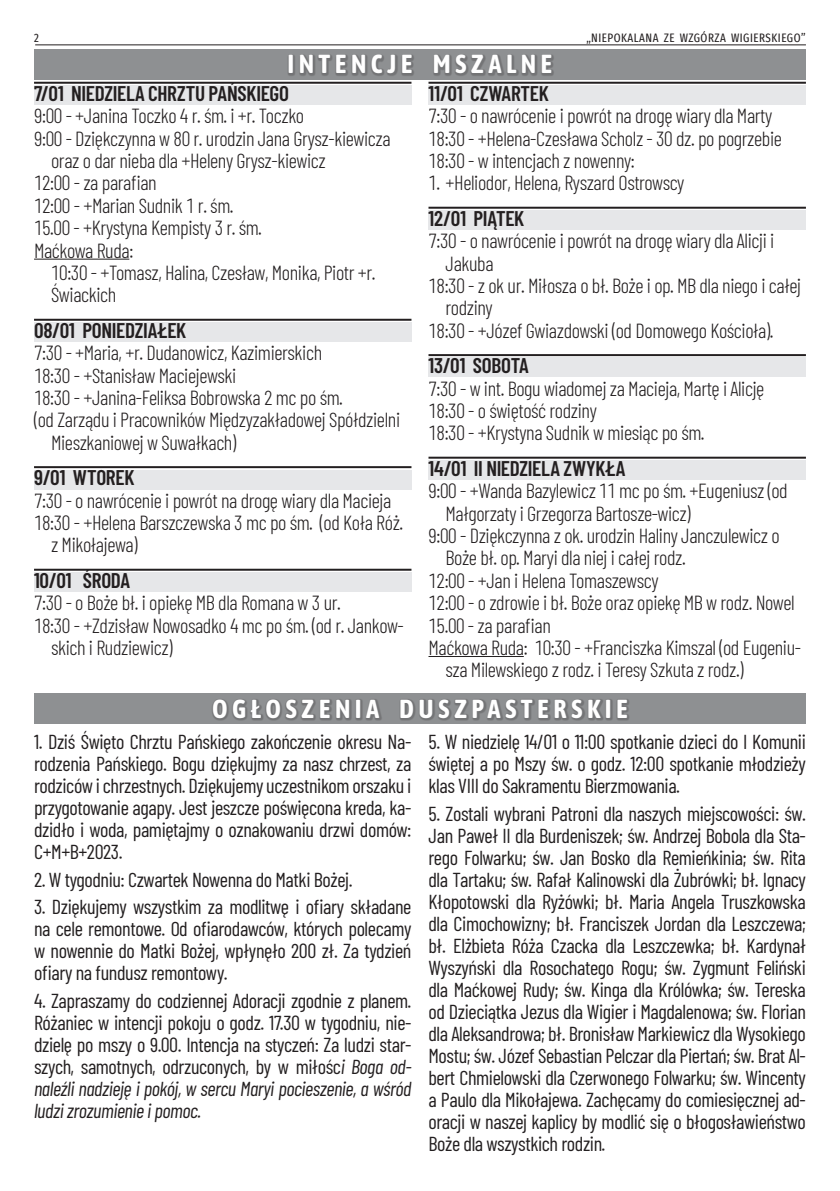
<style>
.page{position:relative;width:840px;height:1191px;background:#fff}
.page>*{position:absolute;margin:0;border:0;box-sizing:border-box;transform-origin:0 0}
.t1{font:700 26px "Asap Condensed";letter-spacing:.17em;color:#fff}
.t2{font:600 21.2px "Barlow Condensed";letter-spacing:-.015em;color:#231f20}
.t3{font:300 20.4px/22.4px "Barlow Condensed";letter-spacing:-.02em;color:#231f20}
.t4{font:20.2px/22px "Barlow Condensed";letter-spacing:-.02em;color:#231f20;text-align:justify}
.t5{font:extra-condensed 12px "Fira Sans";letter-spacing:.04em;color:#231f20}
.s1{font-style:italic}
</style>
<div class="page">
<hr style="left:35px;top:45px;width:770px;height:1px;background:#231f20">
<div style="left:34px;top:693px;width:771px;height:31px;background:#8e9092"></div>
<div style="left:211px;top:698px;width:418px;height:22px;background:#231f20;opacity:.25"></div>
<div style="left:34px;top:49px;width:771px;height:30px;background:#8e9092"></div>
<div style="left:287px;top:54px;width:267px;height:22px;background:#231f20;opacity:.25"></div>
<div style="left:34px;top:85px;width:377px;height:20px;background:#e6e7e9"></div>
<hr style="left:34px;top:82px;width:377px;height:2px;background:#231f20">
<hr style="left:34px;top:259px;width:95px;height:1px;background:#231f20">
<div style="left:34px;top:322px;width:377px;height:20px;background:#e6e7e9"></div>
<hr style="left:34px;top:319px;width:377px;height:2px;background:#231f20">
<div style="left:34px;top:469px;width:377px;height:20px;background:#e6e7e9"></div>
<hr style="left:34px;top:466px;width:377px;height:2px;background:#231f20">
<div style="left:34px;top:572px;width:377px;height:20px;background:#e6e7e9"></div>
<hr style="left:34px;top:569px;width:377px;height:2px;background:#231f20">
<div style="left:428px;top:85px;width:377px;height:20px;background:#e6e7e9"></div>
<hr style="left:428px;top:82px;width:377px;height:2px;background:#231f20">
<div style="left:428px;top:210px;width:377px;height:20px;background:#e6e7e9"></div>
<hr style="left:428px;top:207px;width:377px;height:2px;background:#231f20">
<div style="left:428px;top:357px;width:377px;height:20px;background:#e6e7e9"></div>
<hr style="left:428px;top:354px;width:377px;height:2px;background:#231f20">
<div style="left:428px;top:460px;width:377px;height:20px;background:#e6e7e9"></div>
<hr style="left:428px;top:457px;width:377px;height:2px;background:#231f20">
<hr style="left:428px;top:656px;width:95px;height:1px;background:#231f20">
<p class="t5" style="left:34px;top:29px;width:6px">2</p>
<p class="t5" style="left:586px;top:29px;width:221px">„NIEPOKALANA ZE WZGÓRZA WIGIERSKIEGO”</p>
<p class="t1" style="left:287px;top:46px;width:266px">INTENCJE MSZALNE</p>
<p class="t2" style="left:34px;top:78px;width:256px">7/01 NIEDZIELA CHRZTU PAŃSKIEGO</p>
<p class="t3" style="left:34px;top:103px;width:271px">9:00 - +Janina Toczko 4 r. śm. i +r. Toczko</p>
<p class="t3" style="left:34px;top:126px;width:358px">9:00 - Dziękczynna w 80 r. urodzin Jana Grysz-kiewicza</p>
<p class="t3" style="left:51px;top:148px;width:276px">oraz o dar nieba dla +Heleny Grysz-kiewicz</p>
<p class="t3" style="left:34px;top:170px;width:124px">12:00 - za parafian</p>
<p class="t3" style="left:34px;top:193px;width:201px">12:00 - +Marian Sudnik 1 r. śm.</p>
<p class="t3" style="left:34px;top:215px;width:229px">15.00 - +Krystyna Kempisty 3 r. śm.</p>
<p class="t3" style="left:34px;top:238px;width:101px">Maćkowa Ruda:</p>
<p class="t3" style="left:51px;top:260px;width:326px">10:30 - +Tomasz, Halina, Czesław, Monika, Piotr +r.</p>
<p class="t3" style="left:51px;top:282px;width:67px">Świackich</p>
<p class="t2" style="left:34px;top:315px;width:154px">08/01 PONIEDZIAŁEK</p>
<p class="t3" style="left:34px;top:340px;width:289px">7:30 - +Maria, +r. Dudanowicz, Kazimierskich</p>
<p class="t3" style="left:34px;top:362px;width:204px">18:30 - +Stanisław Maciejewski</p>
<p class="t3" style="left:34px;top:385px;width:310px">18:30 - +Janina-Feliksa Bobrowska 2 mc po śm.</p>
<p class="t3" style="left:34px;top:407px;width:367px">(od Zarządu i Pracowników Międzyzakładowej Spółdzielni</p>
<p class="t3" style="left:51px;top:430px;width:186px">Mieszkaniowej w Suwałkach)</p>
<p class="t2" style="left:34px;top:462px;width:102px">9/01 WTOREK</p>
<p class="t3" style="left:34px;top:487px;width:358px">7:30 - o nawrócenie i powrót na drogę wiary dla Macieja</p>
<p class="t3" style="left:34px;top:510px;width:370px">18:30 - +Helena Barszczewska 3 mc po śm. (od Koła Róż.</p>
<p class="t3" style="left:51px;top:532px;width:88px">z Mikołajewa)</p>
<p class="t2" style="left:34px;top:565px;width:98px">10/01 ŚRODA</p>
<p class="t3" style="left:34px;top:590px;width:308px">7:30 - o Boże bł. i opiekę MB dla Romana w 3 ur.</p>
<p class="t3" style="left:34px;top:612px;width:371px">18:30 - +Zdzisław Nowosadko 4 mc po śm. (od r. Jankow-</p>
<p class="t3" style="left:51px;top:635px;width:123px">skich i Rudziewicz)</p>
<p class="t2" style="left:428px;top:78px;width:122px">11/01 CZWARTEK</p>
<p class="t3" style="left:428px;top:103px;width:355px">7:30 - o nawrócenie i powrót na drogę wiary dla Marty<br>18:30 - +Helena-Czesława Scholz - 30 dz. po pogrzebie<br>18:30 - w intencjach z nowenny:</p>
<p class="t3" style="left:428px;top:170px;width:257px">1. +Heliodor, Helena, Ryszard Ostrowscy</p>
<p class="t2" style="left:428px;top:203px;width:97px">12/01 PIĄTEK</p>
<p class="t3" style="left:428px;top:228px;width:347px">7:30 - o nawrócenie i powrót na drogę wiary dla Alicji i</p>
<p class="t3" style="left:445px;top:250px;width:50px">Jakuba</p>
<p class="t3" style="left:428px;top:273px;width:374px">18:30 - z ok ur. Miłosza o bł. Boże i op. MB dla niego i całej</p>
<p class="t3" style="left:445px;top:295px;width:49px">rodziny</p>
<p class="t3" style="left:428px;top:318px;width:346px">18:30 - +Józef Gwiazdowski (od Domowego Kościoła).</p>
<p class="t2" style="left:428px;top:350px;width:102px">13/01 SOBOTA</p>
<p class="t3" style="left:428px;top:375px;width:337px">7:30 - w int. Bogu wiadomej za Macieja, Martę i Alicję<br>18:30 - o świętość rodziny<br>18:30 - +Krystyna Sudnik w miesiąc po śm.</p>
<p class="t2" style="left:428px;top:453px;width:198px">14/01 II NIEDZIELA ZWYKŁA</p>
<p class="t3" style="left:428px;top:478px;width:360px">9:00 - +Wanda Bazylewicz 11 mc po śm. +Eugeniusz (od</p>
<p class="t3" style="left:445px;top:500px;width:246px">Małgorzaty i Grzegorza Bartosze-wicz)</p>
<p class="t3" style="left:428px;top:523px;width:352px">9:00 - Dziękczynna z ok. urodzin Haliny Janczulewicz o</p>
<p class="t3" style="left:445px;top:545px;width:241px">Boże bł. op. Maryi dla niej i całej rodz.</p>
<p class="t3" style="left:428px;top:568px;width:231px">12:00 - +Jan i Helena Tomaszewscy</p>
<p class="t3" style="left:428px;top:590px;width:367px">12:00 - o zdrowie i bł. Boże oraz opiekę MB w rodz. Nowel</p>
<p class="t3" style="left:428px;top:612px;width:124px">15.00 - za parafian</p>
<p class="t3" style="left:428px;top:635px;width:374px">Maćkowa Ruda: 10:30 - +Franciszka Kimszal (od Eugeniu-</p>
<p class="t3" style="left:445px;top:657px;width:299px">sza Milewskiego z rodz. i Teresy Szkuta z rodz.)</p>
<p class="t1" style="left:212px;top:690px;width:417px">OGŁOSZENIA DUSZPASTERSKIE</p>
<p class="t4" style="left:34px;top:729px;width:379px">1. Dziś Święto Chrztu Pańskiego zakończenie okresu Na&shy;rodzenia Pańskiego. Bogu dziękujmy za nasz chrzest, za rodziców i chrzestnych. Dziękujemy uczestnikom orszaku i przygotowanie agapy. Jest jeszcze poświęcona kreda, ka&shy;dzidło i woda, pamiętajmy o oznakowaniu drzwi domów:<br>C+M+B+2023.</p>
<p class="t4" style="left:34px;top:867px;width:320px">2. W tygodniu: Czwartek Nowenna do Matki Bożej.</p>
<p class="t4" style="left:34px;top:894px;width:379px">3. Dziękujemy wszystkim za modlitwę i ofiary składane na cele remontowe. Od ofiarodawców, których polecamy w nowennie do Matki Bożej, wpłynęło 200 zł. Za tydzień ofiary na fundusz remontowy.</p>
<p class="t4" style="left:34px;top:988px;width:379px">4. Zapraszamy do codziennej Adoracji zgodnie z planem.<br>Różaniec w intencji pokoju o godz. 17.30 w tygodniu, nie&shy;dzielę po mszy o 9.00. Intencja na styczeń: Za ludzi star&shy;szych, samotnych, odrzuconych, by w miłośc<span class="s1">i Boga od&shy;naleźli nadzieję i pokój, w sercu Maryi pocieszenie, a wśród ludzi zrozumienie i pomoc.</span></p>
<p class="t4" style="left:428px;top:729px;width:379px">5. W niedzielę 14/01 o 11:00 spotkanie dzieci do I Komunii świętej a po Mszy św. o godz. 12:00 spotkanie młodzieży klas VIII do Sakramentu Bierzmowania.</p>
<p class="t4" style="left:428px;top:801px;width:379px">5. Zostali wybrani Patroni dla naszych miejscowości: św.<br>Jan Paweł II dla Burdeniszek; św. Andrzej Bobola dla Sta&shy;rego Folwarku; św. Jan Bosko dla Remieńkinia; św. Rita dla Tartaku; św. Rafał Kalinowski dla Żubrówki; bł. Ignacy Kłopotowski dla Ryżówki; bł. Maria Angela Truszkowska dla Cimochowizny; bł. Franciszek Jordan dla Leszczewa; bł. Elżbieta Róża Czacka dla Leszczewka; bł. Kardynał Wyszyński dla Rosochatego Rogu; św. Zygmunt Feliński dla Maćkowej Rudy; św. Kinga dla Królówka; św. Tereska od Dzieciątka Jezus dla Wigier i Magdalenowa; św. Florian dla Aleksandrowa; bł. Bronisław Markiewicz dla Wysokiego Mostu; św. Józef Sebastian Pelczar dla Piertań; św. Brat Al&shy;bert Chmielowski dla Czerwonego Folwarku; św. Wincenty a Paulo dla Mikołajewa. Zachęcamy do comiesięcznej ad&shy;oracji w naszej kaplicy by modlić się o błogosławieństwo Boże dla wszystkich rodzin.</p>
</div>
